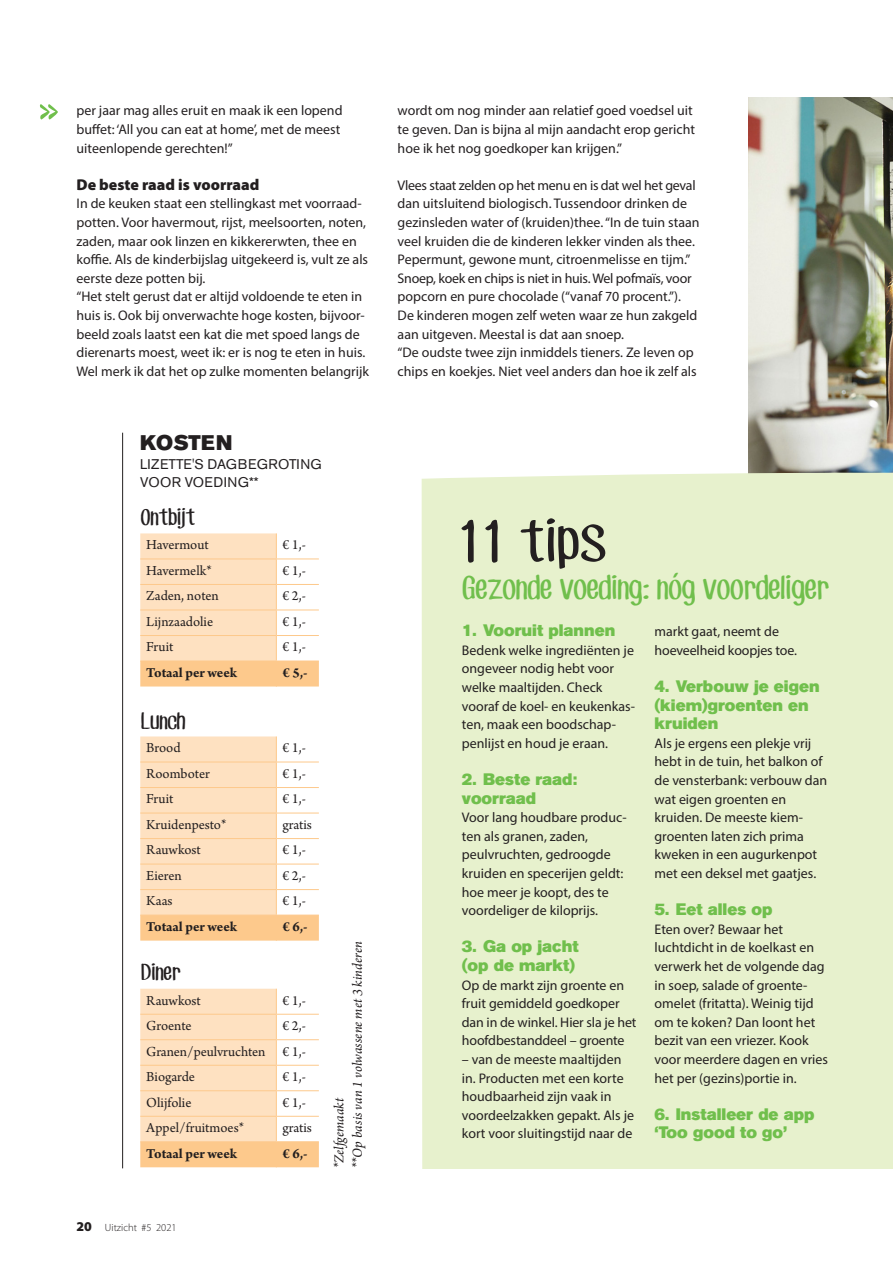
<style>
.page{position:relative;width:893px;height:1263px;background:#fff}
.page>*{position:absolute;margin:0;border:0;box-sizing:border-box;transform-origin:0 0}
.Streamer_groot{font:55.35px "Remachine Script";color:#70bf4c}
.Kopje_kader{font:54px "CF Jack Story";letter-spacing:.02em;color:#231f20}
.Kopje_kader-2{font:30px "CF Jack Story";color:#70bf4c}
.Brood{font:21px "CF Jack Story";color:#231f20}
.Brood-2{font:21px "Akzidenz Grotesk BE Super";color:#231f20}
.Brood-3{font:16.5px/18.6px "Akzidenz Grotesk BE Super";color:#70bf4c}
.Tussenkopje{font:900 15.75px "Myriad Pro";color:#231f20}
.t1{font:14.55px "Arno Pro";color:#231f20}
.t2{font:700 14.55px "Arno Pro";letter-spacing:-.005em;color:#231f20}
.kadertekst{font:italic 14.55px "Arno Pro";letter-spacing:.005em;color:#231f20}
.Brood-4{font:13.95px/18.6px "Myriad Pro";color:#231f20}
.Brood-5{font:13.95px/18.6px "Akzidenz Grotesk BE";letter-spacing:.02em;color:#231f20}
.t3{font:300 10.5px "Myriad Pro";color:#231f20}
.s1{font-weight:900;font-size:13.5px}
</style>
<div class="page">
<img style="left:748px;top:98px;width:145px;height:357px">
<div style="left:422px;top:455px;width:471px;height:713px;background:#e7f1cd"></div>
<svg style="left:140px;top:533px;width:179px;height:153px"></svg>
<hr style="left:276px;top:661px;width:43px;height:1px;background:#fdc98c">
<svg style="left:140px;top:736px;width:179px;height:205px"></svg>
<hr style="left:276px;top:915px;width:43px;height:1px;background:#fdc98c">
<svg style="left:140px;top:989px;width:179px;height:178px"></svg>
<hr style="left:276px;top:1141px;width:43px;height:1px;background:#fdc98c">
<hr style="left:122px;top:433px;width:1px;height:735px;background:#231f20">
<p class="Streamer_groot" style="left:38px;top:74px;width:22px">&gt;&gt;</p>
<p class="Brood-4" style="left:77px;top:101px;width:267px">per jaar mag alles eruit en maak ik een lopend buffet: ‘All you can eat at home’, met de meest uiteenlopende gerechten!”</p>
<p class="Tussenkopje" style="left:77px;top:174px;width:184px">De beste raad is voorraad</p>
<p class="Brood-4" style="left:77px;top:194px;width:293px">In de keuken staat een stellingkast met voorraad&shy;potten. Voor havermout, rijst, meelsoorten, noten, zaden, maar ook linzen en kikkererwten, thee en koffie. Als de kinderbijslag uitgekeerd is, vult ze als eerste deze potten bij.</p>
<p class="Brood-4" style="left:77px;top:287px;width:294px">“Het stelt gerust dat er altijd voldoende te eten in huis is. Ook bij onverwachte hoge kosten, bijvoor&shy;beeld zoals laatst een kat die met spoed langs de dierenarts moest, weet ik: er is nog te eten in huis.<br>Wel merk ik dat het op zulke momenten belangrijk</p>
<p class="Brood-2" style="left:140px;top:431px;width:93px">KOSTEN</p>
<p class="Brood-5" style="left:140px;top:454px;width:183px">LIZETTE'S DAGBEGROTING<br>VOOR VOEDING**</p>
<p class="Brood" style="left:140px;top:503px;width:55px">Ontbijt</p>
<p class="t1" style="left:146px;top:537px;width:64px">Havermout</p>
<p class="t1" style="left:282px;top:537px;width:25px">€ 1,-</p>
<p class="t1" style="left:146px;top:562px;width:67px">Havermelk*</p>
<p class="t1" style="left:282px;top:562px;width:25px">€ 1,-</p>
<p class="t1" style="left:146px;top:588px;width:74px">Zaden, noten</p>
<p class="t1" style="left:282px;top:588px;width:25px">€ 2,-</p>
<p class="t1" style="left:146px;top:613px;width:68px">Lijnzaadolie</p>
<p class="t1" style="left:282px;top:613px;width:25px">€ 1,-</p>
<p class="t1" style="left:146px;top:639px;width:29px">Fruit</p>
<p class="t1" style="left:282px;top:639px;width:25px">€ 1,-</p>
<p class="t2" style="left:146px;top:664px;width:92px">Totaal per week</p>
<p class="t2" style="left:282px;top:664px;width:27px">€ 5,-</p>
<p class="Brood" style="left:140px;top:708px;width:46px">Lunch</p>
<p class="t1" style="left:146px;top:740px;width:36px">Brood</p>
<p class="t1" style="left:282px;top:740px;width:25px">€ 1,-</p>
<p class="t1" style="left:146px;top:765px;width:65px">Roomboter</p>
<p class="t1" style="left:282px;top:765px;width:25px">€ 1,-</p>
<p class="t1" style="left:146px;top:791px;width:29px">Fruit</p>
<p class="t1" style="left:282px;top:791px;width:25px">€ 1,-</p>
<p class="t1" style="left:146px;top:816px;width:82px">Kruidenpesto*</p>
<p class="t1" style="left:282px;top:816px;width:31px">gratis</p>
<p class="t1" style="left:146px;top:842px;width:56px">Rauwkost</p>
<p class="t1" style="left:282px;top:842px;width:25px">€ 1,-</p>
<p class="t1" style="left:146px;top:867px;width:37px">Eieren</p>
<p class="t1" style="left:282px;top:867px;width:25px">€ 2,-</p>
<p class="t1" style="left:146px;top:893px;width:28px">Kaas</p>
<p class="t1" style="left:282px;top:893px;width:25px">€ 1,-</p>
<p class="t2" style="left:146px;top:918px;width:92px">Totaal per week</p>
<p class="t2" style="left:282px;top:918px;width:27px">€ 6,-</p>
<p class="Brood" style="left:140px;top:959px;width:41px">Diner</p>
<p class="t1" style="left:146px;top:992px;width:56px">Rauwkost</p>
<p class="t1" style="left:282px;top:992px;width:25px">€ 1,-</p>
<p class="t1" style="left:146px;top:1017px;width:47px">Groente</p>
<p class="t1" style="left:282px;top:1017px;width:25px">€ 2,-</p>
<p class="t1" style="left:146px;top:1043px;width:121px">Granen/peulvruchten</p>
<p class="t1" style="left:282px;top:1043px;width:25px">€ 1,-</p>
<p class="t1" style="left:146px;top:1068px;width:50px">Biogarde</p>
<p class="t1" style="left:282px;top:1068px;width:25px">€ 1,-</p>
<p class="t1" style="left:146px;top:1094px;width:47px">Olijfolie</p>
<p class="t1" style="left:282px;top:1094px;width:25px">€ 1,-</p>
<p class="t1" style="left:146px;top:1119px;width:99px">Appel/fruitmoes*</p>
<p class="t1" style="left:282px;top:1119px;width:31px">gratis</p>
<p class="t2" style="left:146px;top:1145px;width:92px">Totaal per week</p>
<p class="t2" style="left:282px;top:1145px;width:27px">€ 6,-</p>
<p class="kadertekst" style="left:349px;top:1168px;width:228px;rotate:-90deg">**Op basis van 1 volwassene met 3 kinderen</p>
<p class="kadertekst" style="left:331px;top:1168px;width:72px;rotate:-90deg">*Zelfgemaakt</p>
<p class="t3" style="left:77px;top:1222px;width:102px"><span class="s1">20</span> Uitzicht #5 2021</p>
<p class="Brood-4" style="left:398px;top:101px;width:299px">wordt om nog minder aan relatief goed voedsel uit te geven. Dan is bijna al mijn aandacht erop gericht hoe ik het nog goedkoper kan krijgen.”</p>
<p class="Brood-4" style="left:398px;top:176px;width:303px">Vlees staat zelden op het menu en is dat wel het geval dan uitsluitend biologisch. Tussendoor drinken de gezinsleden water of (kruiden)thee. “In de tuin staan veel kruiden die de kinderen lekker vinden als thee.<br>Pepermunt, gewone munt, citroenmelisse en tijm.” Snoep, koek en chips is niet in huis. Wel pofmaïs, voor popcorn en pure chocolade (“vanaf 70 procent.”).</p>
<p class="Brood-4" style="left:398px;top:306px;width:301px">De kinderen mogen zelf weten waar ze hun zakgeld aan uitgeven. Meestal is dat aan snoep.</p>
<p class="Brood-4" style="left:398px;top:343px;width:301px">“De oudste twee zijn inmiddels tieners. Ze leven op chips en koekjes. Niet veel anders dan hoe ik zelf als</p>
<p class="Kopje_kader" style="left:456px;top:507px;width:150px">11 tips</p>
<p class="Kopje_kader-2" style="left:462px;top:568px;width:367px">Gezonde voeding: nóg voordeliger</p>
<p class="Brood-4" style="left:654px;top:622px;width:144px">markt gaat, neemt de hoeveelheid koopjes toe.</p>
<p class="Brood-3" style="left:654px;top:677px;width:167px">4. Verbouw je eigen (kiem)groenten en kruiden</p>
<p class="Brood-4" style="left:654px;top:734px;width:174px">Als je ergens een plekje vrij hebt in de tuin, het balkon of de vensterbank: verbouw dan wat eigen groenten en kruiden. De meeste kiem&shy;groenten laten zich prima kweken in een augurkenpot met een deksel met gaatjes.</p>
<p class="Brood-3" style="left:654px;top:900px;width:119px">5. Eet alles op</p>
<p class="Brood-4" style="left:654px;top:920px;width:175px">Eten over? Bewaar het luchtdicht in de koelkast en verwerk het de volgende dag in soep, salade of groente&shy;omelet (fritatta). Weinig tijd om te koken? Dan loont het bezit van een vriezer. Kook voor meerdere dagen en vries het per (gezins)portie in.</p>
<p class="Brood-3" style="left:654px;top:1105px;width:161px">6. Installeer de app ‘Too good to go’</p>
<p class="Brood-3" style="left:462px;top:621px;width:155px">1. Vooruit plannen</p>
<p class="Brood-4" style="left:462px;top:641px;width:175px">Bedenk welke ingrediënten je ongeveer nodig hebt voor welke maaltijden. Check vooraf de koel- en keukenkas&shy;ten, maak een boodschap&shy;penlijst en houd je eraan.</p>
<p class="Brood-3" style="left:462px;top:770px;width:117px">2. Beste raad:</p>
<p class="Brood-3" style="left:462px;top:789px;width:76px">voorraad</p>
<p class="Brood-4" style="left:462px;top:808px;width:166px">Voor lang houdbare produc&shy;ten als granen, zaden, peulvruchten, gedroogde kruiden en specerijen geldt: hoe meer je koopt, des te voordeliger de kiloprijs.</p>
<p class="Brood-3" style="left:462px;top:937px;width:118px">3. Ga op jacht (op de markt)</p>
<p class="Brood-4" style="left:462px;top:975px;width:176px">Op de markt zijn groente en fruit gemiddeld goedkoper dan in de winkel. Hier sla je het hoofdbestanddeel – groente</p>
<p class="Brood-4" style="left:462px;top:1050px;width:174px">– van de meeste maaltijden in. Producten met een korte houdbaarheid zijn vaak in voordeelzakken gepakt. Als je kort voor sluitingstijd naar de</p>
</div>
